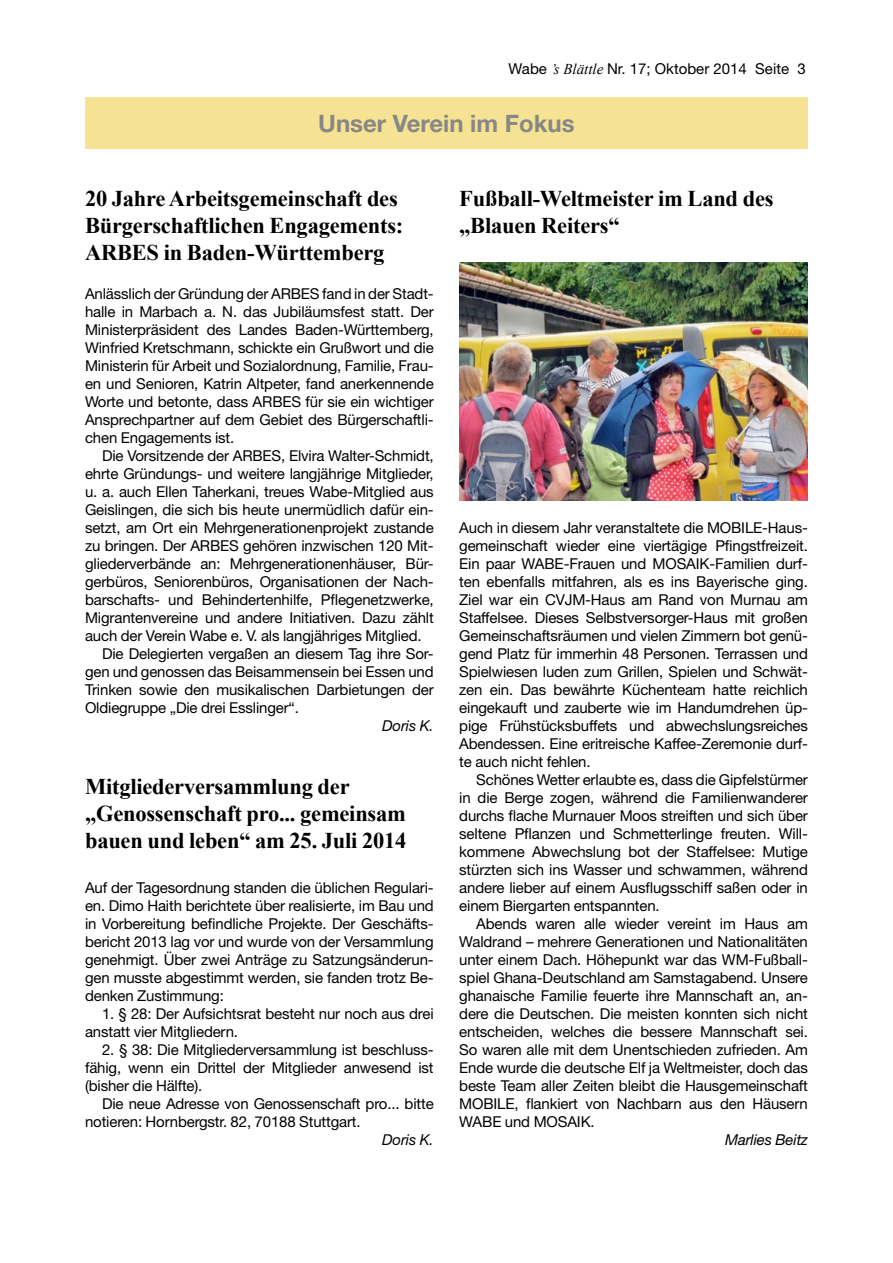
<style>
.page{position:relative;width:893px;height:1263px;background:#fff}
.page>*{position:absolute;margin:0;border:0;box-sizing:border-box;transform-origin:0 0}
.t1{font:700 24px "Helvetica Neue LT Pro";color:#878787}
.t2{font:700 22.5px/27px "Times New Roman";letter-spacing:-.01em;color:#000}
.t3{font:15px/18px "Helvetica Neue LT Pro";letter-spacing:-.01em;color:#000;text-align:justify}
.t4{font:italic 15px "Helvetica Neue LT Pro";letter-spacing:-.01em;color:#000}
.s1{font-family:"Times New Roman";font-style:italic}
</style>
<div class="page">
<div style="left:85px;top:98px;width:723px;height:51px;background:#f5e292"></div>
<img style="left:459px;top:263px;width:349px;height:238px">
<p class="t3" style="left:509px;top:60px;width:299px">Wabe <span class="s1">’s Blättle</span> Nr. 17; Oktober 2014 Seite 3</p>
<h1 class="t1" style="left:318px;top:109px;width:258px">Unser Verein im Fokus</h1>
<h2 class="t2" style="left:85px;top:185px;width:320px">20 Jahre Arbeitsgemeinschaft des<br>Bürgerschaftlichen Engagements:<br>ARBES in Baden-Württemberg</h2>
<p class="t3" style="left:85px;top:284px;width:350px">Anlässlich der Gründung der ARBES fand in der Stadt&shy;halle in Marbach a. N. das Jubiläumsfest statt. Der Ministerpräsident des Landes Baden-Württemberg, Winfried Kretschmann, schickte ein Grußwort und die Ministerin für Arbeit und Sozialordnung, Familie, Frau&shy;en und Senioren, Katrin Altpeter, fand anerkennende Worte und betonte, dass ARBES für sie ein wichtiger Ansprechpartner auf dem Gebiet des Bürgerschaftli&shy;chen Engagements ist.</p>
<p class="t3" style="left:102px;top:446px;width:333px">Die Vorsitzende der ARBES, Elvira Walter-Schmidt,</p>
<p class="t3" style="left:85px;top:464px;width:350px">ehrte Gründungs- und weitere langjährige Mitglieder,</p>
<p class="t3" style="left:85px;top:482px;width:350px">u. a. auch Ellen Taherkani, treues Wabe-Mitglied aus</p>
<p class="t3" style="left:85px;top:500px;width:350px">Geislingen, die sich bis heute unermüdlich dafür ein-</p>
<p class="t3" style="left:85px;top:518px;width:350px">setzt, am Ort ein Mehrgenerationenprojekt zustande</p>
<p class="t3" style="left:85px;top:536px;width:350px">zu bringen. Der ARBES gehören inzwischen 120 Mit-</p>
<p class="t3" style="left:85px;top:554px;width:350px">gliederverbände an: Mehrgenerationenhäuser, Bür-</p>
<p class="t3" style="left:85px;top:572px;width:350px">gerbüros, Seniorenbüros, Organisationen der Nach-</p>
<p class="t3" style="left:85px;top:590px;width:350px">barschafts- und Behindertenhilfe, Pflegenetzwerke,</p>
<p class="t3" style="left:85px;top:608px;width:350px">Migrantenvereine und andere Initiativen. Dazu zählt</p>
<p class="t3" style="left:85px;top:626px;width:338px">auch der Verein Wabe e. V. als langjähriges Mitglied.</p>
<p class="t3" style="left:102px;top:644px;width:333px">Die Delegierten vergaßen an diesem Tag ihre Sor-</p>
<p class="t3" style="left:85px;top:662px;width:350px">gen und genossen das Beisammensein bei Essen und</p>
<p class="t3" style="left:85px;top:680px;width:350px">Trinken sowie den musikalischen Darbietungen der</p>
<p class="t3" style="left:85px;top:698px;width:215px">Oldiegruppe „Die drei Esslinger“.</p>
<p class="t4" style="left:382px;top:716px;width:53px">Doris K.</p>
<h2 class="t2" style="left:85px;top:773px;width:323px">Mitgliederversammlung der „Genossenschaft pro... gemeinsam bauen und leben“ am 25. Juli 2014</h2>
<p class="t3" style="left:85px;top:878px;width:350px">Auf der Tagesordnung standen die üblichen Regulari&shy;en. Dimo Haith berichtete über realisierte, im Bau und in Vorbereitung befindliche Projekte. Der Geschäfts&shy;bericht 2013 lag vor und wurde von der Versammlung genehmigt. Über zwei Anträge zu Satzungsänderun&shy;gen musste abgestimmt werden, sie fanden trotz Be&shy;denken Zustimmung:</p>
<p class="t3" style="left:85px;top:1004px;width:350px;text-indent:17px">1. § 28: Der Aufsichtsrat besteht nur noch aus drei anstatt vier Mitgliedern.</p>
<p class="t3" style="left:85px;top:1040px;width:350px;text-indent:17px">2. § 38: Die Mitgliederversammlung ist beschluss&shy;fähig, wenn ein Drittel der Mitglieder anwesend ist (bisher die Hälfte).</p>
<p class="t3" style="left:85px;top:1094px;width:350px;text-indent:17px">Die neue Adresse von Genossenschaft pro... bitte notieren: Hornbergstr. 82, 70188 Stuttgart.</p>
<p class="t4" style="left:382px;top:1130px;width:53px">Doris K.</p>
<h2 class="t2" style="left:459px;top:185px;width:316px">Fußball-Weltmeister im Land des „Blauen Reiters“</h2>
<p class="t3" style="left:459px;top:518px;width:350px">Auch in diesem Jahr veranstaltete die MOBILE-Haus&shy;gemeinschaft wieder eine viertägige Pfingstfreizeit.<br>Ein paar WABE-Frauen und MOSAIK-Familien durf&shy;ten ebenfalls mitfahren, als es ins Bayerische ging.<br>Ziel war ein CVJM-Haus am Rand von Murnau am Staffelsee. Dieses Selbstversorger-Haus mit großen Gemeinschaftsräumen und vielen Zimmern bot genü&shy;gend Platz für immerhin 48 Personen. Terrassen und Spielwiesen luden zum Grillen, Spielen und Schwät&shy;zen ein. Das bewährte Küchenteam hatte reichlich eingekauft und zauberte wie im Handumdrehen üp&shy;pige Frühstücksbuffets und abwechslungsreiches Abendessen. Eine eritreische Kaffee-Zeremonie durf&shy;te auch nicht fehlen.</p>
<p class="t3" style="left:459px;top:770px;width:350px;text-indent:17px">Schönes Wetter erlaubte es, dass die Gipfelstürmer in die Berge zogen, während die Familienwanderer durchs flache Murnauer Moos streiften und sich über seltene Pflanzen und Schmetterlinge freuten. Will&shy;kommene Abwechslung bot der Staffelsee: Mutige stürzten sich ins Wasser und schwammen, während andere lieber auf einem Ausflugsschiff saßen oder in einem Biergarten entspannten.</p>
<p class="t3" style="left:459px;top:914px;width:350px;text-indent:17px">Abends waren alle wieder vereint im Haus am Waldrand – mehrere Generationen und Nationalitäten unter einem Dach. Höhepunkt war das WM-Fußball&shy;spiel Ghana-Deutschland am Samstagabend. Unsere ghanaische Familie feuerte ihre Mannschaft an, an&shy;dere die Deutschen. Die meisten konnten sich nicht entscheiden, welches die bessere Mannschaft sei.<br>So waren alle mit dem Unentschieden zufrieden. Am Ende wurde die deutsche Elf ja Weltmeister, doch das beste Team aller Zeiten bleibt die Hausgemeinschaft MOBILE, flankiert von Nachbarn aus den Häusern WABE und MOSAIK.</p>
<p class="t4" style="left:725px;top:1130px;width:84px">Marlies Beitz</p>
</div>
